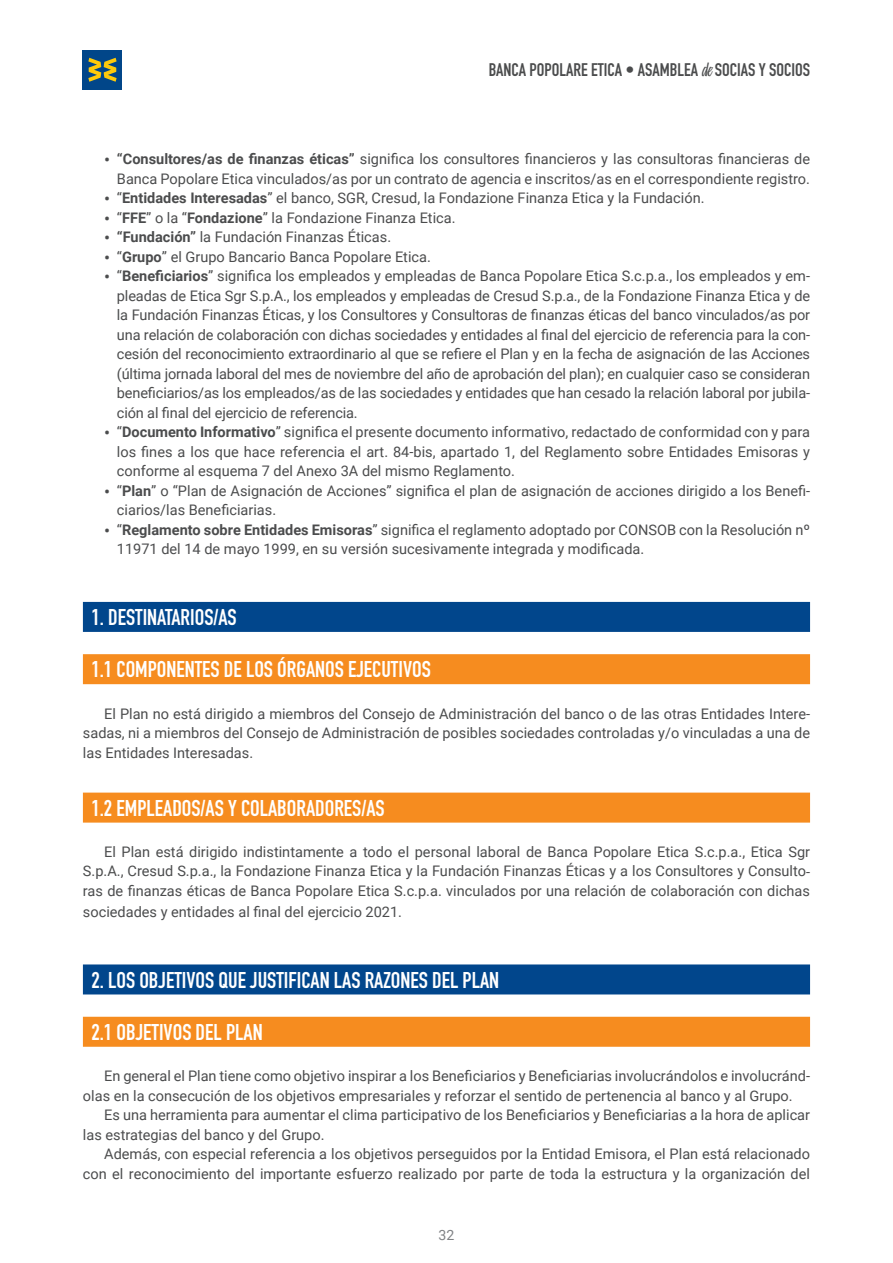
<style>
.page{position:relative;width:893px;height:1263px;background:#fff}
.page>*{position:absolute;margin:0;border:0;box-sizing:border-box;transform-origin:0 0}
.t1{font:22.5px "DIN Engschrift Std";color:#fff}
.t2{font:18px "DIN Engschrift Std";color:#4b4c4d}
.t3{font:14.55px/19.5px "Roboto";color:#4b4c4d;text-align:justify}
.t4{font:14.1px "Roboto";color:#808285}
.s1{font-family:"Linotype Gneisenauette";font-weight:300}
.s2{font-size:18px}
.s3{font-weight:700}
</style>
<div class="page">
<div style="left:83px;top:50px;width:39px;height:39px;background:#014689"></div>
<svg style="left:88px;top:58px;width:29px;height:24px"></svg>
<div style="left:83px;top:602px;width:727px;height:30px;background:#01468c"></div>
<div style="left:83px;top:654px;width:727px;height:30px;background:#f68c1f"></div>
<div style="left:83px;top:793px;width:727px;height:30px;background:#f68c1f"></div>
<div style="left:83px;top:964px;width:727px;height:30px;background:#01468c"></div>
<div style="left:83px;top:1017px;width:727px;height:30px;background:#f68c1f"></div>
<p class="t2" style="left:489px;top:59px;width:323px">BANCA POPOLARE ETICA • ASAMBLEA <span class="s1">de</span> SOCIAS Y SOCIOS</p>
<p class="t3" style="left:104px;top:149px;width:707px;text-align:right"><span class="s2">•</span> <span class="s3">“Consultores/as de finanzas éticas”</span> significa los consultores financieros y las consultoras financieras de<br>Banca Popolare Etica vinculados/as por un contrato de agencia e inscritos/as en el correspondiente registro.</p>
<p class="t3" style="left:104px;top:188px;width:602px"><span class="s2">•</span> “<span class="s3">Entidades Interesadas</span>” el banco, SGR, Cresud, la Fondazione Finanza Etica y la Fundación.</p>
<p class="t3" style="left:104px;top:207px;width:353px"><span class="s2">•</span> “<span class="s3">FFE</span>” o la “<span class="s3">Fondazione</span>” la Fondazione Finanza Etica.</p>
<p class="t3" style="left:104px;top:227px;width:288px"><span class="s2">•</span> <span class="s3">“Fundación”</span> la Fundación Finanzas Éticas.</p>
<p class="t3" style="left:104px;top:246px;width:328px"><span class="s2">•</span> “<span class="s3">Grupo</span>” el Grupo Bancario Banca Popolare Etica.</p>
<p class="t3" style="left:117px;top:266px;width:695px;text-indent:-13px"><span class="s2">•</span> “<span class="s3">Beneficiarios</span>” significa los empleados y empleadas de Banca Popolare Etica S.c.p.a., los empleados y em&shy;pleadas de Etica Sgr S.p.A., los empleados y empleadas de Cresud S.p.a., de la Fondazione Finanza Etica y de la Fundación Finanzas Éticas, y los Consultores y Consultoras de finanzas éticas del banco vinculados/as por una relación de colaboración con dichas sociedades y entidades al final del ejercicio de referencia para la con&shy;cesión del reconocimiento extraordinario al que se refiere el Plan y en la fecha de asignación de las Acciones (última jornada laboral del mes de noviembre del año de aprobación del plan); en cualquier caso se consideran beneficiarios/as los empleados/as de las sociedades y entidades que han cesado la relación laboral por jubila&shy;ción al final del ejercicio de referencia.</p>
<p class="t3" style="left:117px;top:422px;width:695px;text-indent:-13px"><span class="s2">•</span> “<span class="s3">Documento Informativo</span>” significa el presente documento informativo, redactado de conformidad con y para los fines a los que hace referencia el art. 84-bis, apartado 1, del Reglamento sobre Entidades Emisoras y conforme al esquema 7 del Anexo 3A del mismo Reglamento.</p>
<p class="t3" style="left:117px;top:480px;width:695px;text-indent:-13px"><span class="s2">•</span> “<span class="s3">Plan</span>” o “Plan de Asignación de Acciones” significa el plan de asignación de acciones dirigido a los Benefi&shy;ciarios/las Beneficiarias.</p>
<p class="t3" style="left:117px;top:519px;width:695px;text-indent:-13px"><span class="s2">•</span> “<span class="s3">Reglamento sobre Entidades Emisoras</span>” significa el reglamento adoptado por CONSOB con la Resolución nº<br>11971 del 14 de mayo 1999, en su versión sucesivamente integrada y modificada.</p>
<h1 class="t1" style="left:91px;top:604px;width:147px">1. DESTINATARIOS/AS</h1>
<h1 class="t1" style="left:91px;top:656px;width:341px">1.1 COMPONENTES DE LOS ÓRGANOS EJECUTIVOS</h1>
<p class="t3" style="left:83px;top:703px;width:729px;text-indent:21px">El Plan no está dirigido a miembros del Consejo de Administración del banco o de las otras Entidades Intere&shy;sadas, ni a miembros del Consejo de Administración de posibles sociedades controladas y/o vinculadas a una de las Entidades Interesadas.</p>
<h1 class="t1" style="left:91px;top:795px;width:295px">1.2 EMPLEADOS/AS Y COLABORADORES/AS</h1>
<p class="t3" style="left:83px;top:841px;width:729px;line-height:20px;text-indent:21px">El Plan está dirigido indistintamente a todo el personal laboral de Banca Popolare Etica S.c.p.a., Etica Sgr S.p.A., Cresud S.p.a., la Fondazione Finanza Etica y la Fundación Finanzas Éticas y a los Consultores y Consulto&shy;ras de finanzas éticas de Banca Popolare Etica S.c.p.a. vinculados por una relación de colaboración con dichas sociedades y entidades al final del ejercicio 2021.</p>
<h1 class="t1" style="left:91px;top:967px;width:409px">2. LOS OBJETIVOS QUE JUSTIFICAN LAS RAZONES DEL PLAN</h1>
<h1 class="t1" style="left:91px;top:1019px;width:173px">2.1 OBJETIVOS DEL PLAN</h1>
<p class="t3" style="left:83px;top:1066px;width:729px;text-indent:21px">En general el Plan tiene como objetivo inspirar a los Beneficiarios y Beneficiarias involucrándolos e involucránd&shy;olas en la consecución de los objetivos empresariales y reforzar el sentido de pertenencia al banco y al Grupo.</p>
<p class="t3" style="left:83px;top:1105px;width:729px;text-indent:21px">Es una herramienta para aumentar el clima participativo de los Beneficiarios y Beneficiarias a la hora de aplicar las estrategias del banco y del Grupo.</p>
<p class="t3" style="left:83px;top:1144px;width:729px;text-align:right">Además, con especial referencia a los objetivos perseguidos por la Entidad Emisora, el Plan está relacionado con el reconocimiento del importante esfuerzo realizado por parte de toda la estructura y la organización del</p>
<p class="t4" style="left:439px;top:1224px;width:17px">32</p>
</div>
